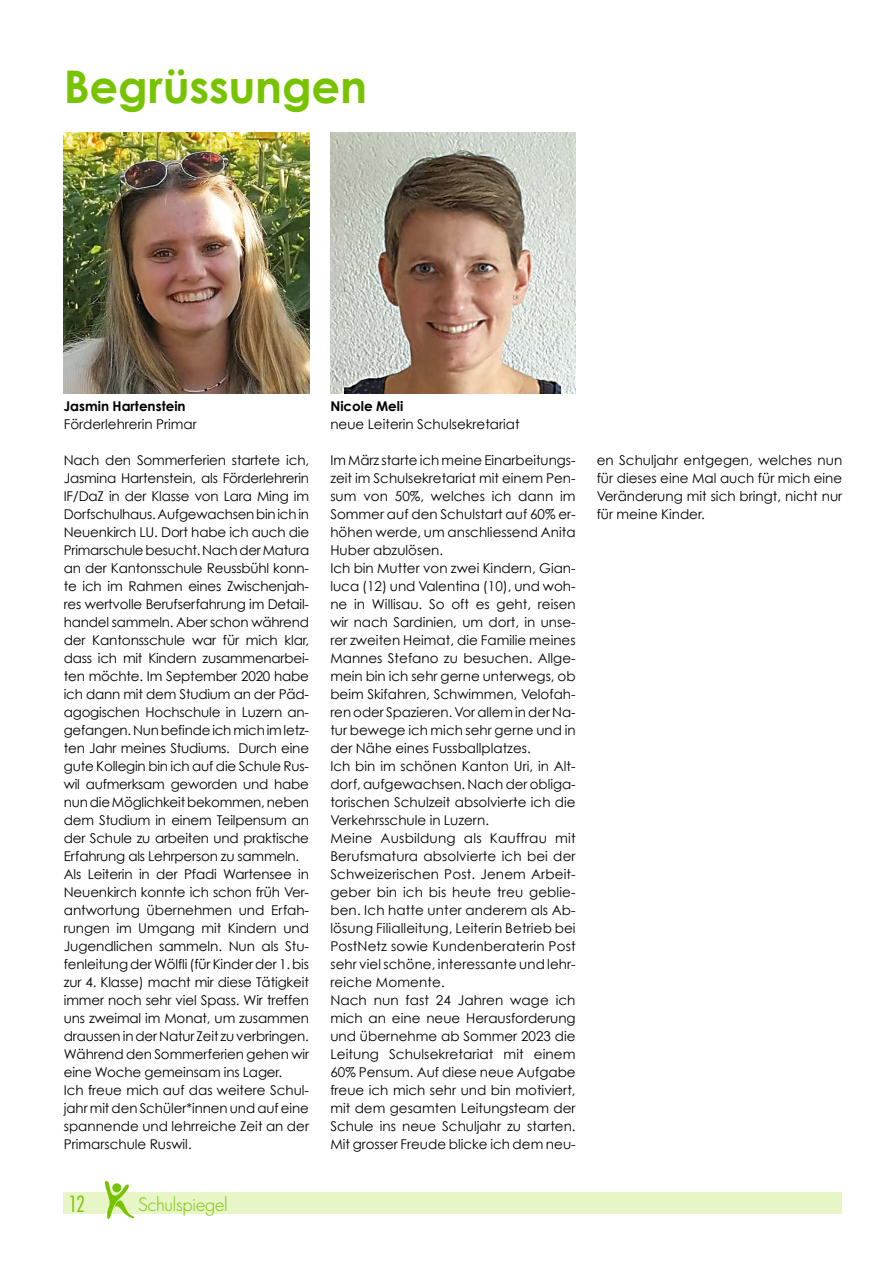
<style>
.page{position:relative;width:893px;height:1263px;background:#fff}
.page>*{position:absolute;margin:0;border:0;box-sizing:border-box;transform-origin:0 0}
.Haupttitel{font:700 45px "Century Gothic";letter-spacing:-.005em;color:#78c300}
.t1{font:300 condensed 21.6px "Futura Std";color:#78c300}
.t2{font:300 18px "Futura Std";letter-spacing:-.02em;color:#78c300}
.Lauftext{font:13.5px/18px "Century Gothic";color:#000;text-align:justify}
.Lauftext-2{font:700 13.5px "Century Gothic";color:#000}
</style>
<div class="page">
<div style="left:64px;top:1193px;width:778px;height:21px;background:#e7f5c7"></div>
<svg style="left:101px;top:1181px;width:37px;height:39px"></svg>
<img style="left:64px;top:132px;width:245px;height:261px">
<img style="left:330px;top:132px;width:246px;height:261px">
<p class="Haupttitel" style="left:64px;top:58px;width:305px">Begrüssungen</p>
<p class="Lauftext-2" style="left:64px;top:398px;width:123px">Jasmin Hartenstein</p>
<p class="Lauftext" style="left:64px;top:415px;width:135px">Förderlehrerin Primar</p>
<p class="Lauftext" style="left:64px;top:451px;width:247px">Nach den Sommerferien startete ich, Jasmina Hartenstein, als Förderlehrerin IF/DaZ in der Klasse von Lara Ming im Dorfschulhaus. Aufgewachsen bin ich in Neuenkirch LU. Dort habe ich auch die Primarschule besucht. Nach der Matura an der Kantonsschule Reussbühl konn&shy;te ich im Rahmen eines Zwischenjah&shy;res wertvolle Berufserfahrung im Detail&shy;handel sammeln. Aber schon während der Kantonsschule war für mich klar, dass ich mit Kindern zusammenarbei&shy;ten möchte. Im September 2020 habe ich dann mit dem Studium an der Päd&shy;agogischen Hochschule in Luzern an&shy;gefangen. Nun befinde ich mich im letz&shy;ten Jahr meines Studiums. Durch eine gute Kollegin bin ich auf die Schule Rus&shy;wil aufmerksam geworden und habe nun die Möglichkeit bekommen, neben dem Studium in einem Teilpensum an der Schule zu arbeiten und praktische Erfahrung als Lehrperson zu sammeln.</p>
<p class="Lauftext" style="left:64px;top:865px;width:247px">Als Leiterin in der Pfadi Wartensee in Neuenkirch konnte ich schon früh Ver&shy;antwortung übernehmen und Erfah&shy;rungen im Umgang mit Kindern und Jugendlichen sammeln. Nun als Stu&shy;fenleitung der Wölfli (für Kinder der 1. bis zur 4. Klasse) macht mir diese Tätigkeit immer noch sehr viel Spass. Wir treffen uns zweimal im Monat, um zusammen draussen in der Natur Zeit zu verbringen.<br>Während den Sommerferien gehen wir eine Woche gemeinsam ins Lager.</p>
<p class="Lauftext" style="left:64px;top:1081px;width:247px">Ich freue mich auf das weitere Schul&shy;jahr mit den Schüler*innen und auf eine spannende und lehrreiche Zeit an der Primarschule Ruswil.</p>
<h2 class="t1" style="left:68px;top:1191px;width:18px">12</h2>
<h3 class="t2" style="left:138px;top:1193px;width:91px">Schulspiegel</h3>
<p class="Lauftext-2" style="left:330px;top:398px;width:75px">Nicole Meli</p>
<p class="Lauftext" style="left:330px;top:415px;width:191px">neue Leiterin Schulsekretariat</p>
<p class="Lauftext" style="left:330px;top:451px;width:247px">Im März starte ich meine Einarbeitungs&shy;zeit im Schulsekretariat mit einem Pen&shy;sum von 50%, welches ich dann im Sommer auf den Schulstart auf 60% er&shy;höhen werde, um anschliessend Anita Huber abzulösen.</p>
<p class="Lauftext" style="left:330px;top:559px;width:247px">Ich bin Mutter von zwei Kindern, Gian&shy;luca (12) und Valentina (10), und woh&shy;ne in Willisau. So oft es geht, reisen wir nach Sardinien, um dort, in unse&shy;rer zweiten Heimat, die Familie meines Mannes Stefano zu besuchen. Allge&shy;mein bin ich sehr gerne unterwegs, ob beim Skifahren, Schwimmen, Velofah&shy;ren oder Spazieren. Vor allem in der Na&shy;tur bewege ich mich sehr gerne und in der Nähe eines Fussballplatzes.</p>
<p class="Lauftext" style="left:330px;top:757px;width:247px">Ich bin im schönen Kanton Uri, in Alt&shy;dorf, aufgewachsen. Nach der obliga&shy;torischen Schulzeit absolvierte ich die Verkehrsschule in Luzern.</p>
<p class="Lauftext" style="left:330px;top:829px;width:247px">Meine Ausbildung als Kauffrau mit Berufsmatura absolvierte ich bei der Schweizerischen Post. Jenem Arbeit&shy;geber bin ich bis heute treu geblie&shy;ben. Ich hatte unter anderem als Ab&shy;lösung Filialleitung, Leiterin Betrieb bei PostNetz sowie Kundenberaterin Post sehr viel schöne, interessante und lehr&shy;reiche Momente.</p>
<p class="Lauftext" style="left:330px;top:991px;width:247px">Nach nun fast 24 Jahren wage ich mich an eine neue Herausforderung und übernehme ab Sommer 2023 die Leitung Schulsekretariat mit einem 60% Pensum. Auf diese neue Aufgabe freue ich mich sehr und bin motiviert, mit dem gesamten Leitungsteam der Schule ins neue Schuljahr zu starten.<br>Mit grosser Freude blicke ich dem neu-</p>
<p class="Lauftext" style="left:597px;top:451px;width:247px">en Schuljahr entgegen, welches nun für dieses eine Mal auch für mich eine Veränderung mit sich bringt, nicht nur für meine Kinder.</p>
</div>
